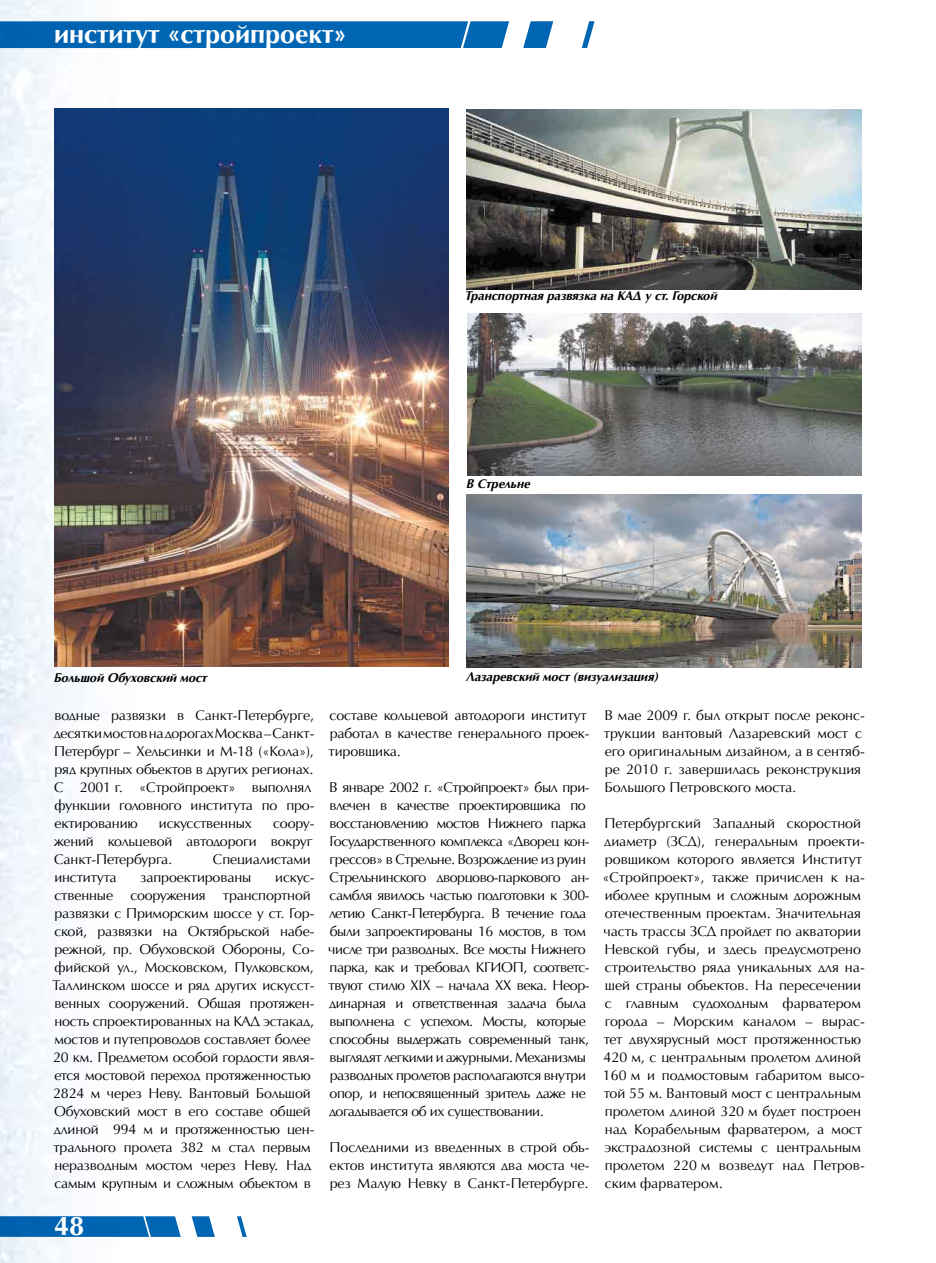
<style>
.page{position:relative;width:936px;height:1263px;background:#fff}
.page>*{position:absolute;margin:0;border:0;box-sizing:border-box;transform-origin:0 0}
.t1{font:700 27px "AG Opus High Resolution";color:#fff}
.t2{font:14.25px/18px "AG Opus High Resolution";letter-spacing:-.01em;color:#000}
.t3{font:14.25px/18px "AG Opus High Resolution";letter-spacing:-.03em;color:#000}
.t4{font:italic 700 12.75px "AG Opus High Resolution";color:#000}
</style>
<div class="page">
<img style="left:0;top:0;width:145px;height:1263px">
<svg style="left:0;top:21px;width:594px;height:27px;background:#1d76bb"></svg>
<svg style="left:0;top:1216px;width:247px;height:21px"></svg>
<img style="left:54px;top:108px;width:394px;height:558px">
<img style="left:467px;top:314px;width:394px;height:162px">
<img style="left:466px;top:494px;width:395px;height:174px">
<img style="left:466px;top:110px;width:395px;height:180px">
<h1 class="t1" style="left:54px;top:18px;width:294px">институт «стройпроект»</h1>
<p class="t4" style="left:54px;top:670px;width:155px">Большой Обуховский мост</p>
<p class="t4" style="left:465px;top:288px;width:254px">Транспортная развязка на КАД у ст. Горской</p>
<p class="t4" style="left:466px;top:476px;width:65px">В Стрельне</p>
<p class="t4" style="left:466px;top:669px;width:193px">Лазаревский мост (визуализация)</p>
<p class="t2" style="left:54px;top:706px;width:262px">водные развязки в Санкт-Петербурге, десятки мостов на дорогах Москва – Санкт-Петербург – Хельсинки и М-18 («Кола»), ряд крупных объектов в других регионах.<br>С 2001 г. «Стройпроект» выполнял функции головного института по про&shy;ектированию</p>
<p class="t2" style="left:54px;top:814px;width:262px;text-indent:219px">соору&shy;жений кольцевой автодороги вокруг<br>Санкт-Петербурга.</p>
<p class="t2" style="left:159px;top:814px;width:95px">искусственных</p>
<p class="t2" style="left:213px;top:850px;width:99px">Специалистами</p>
<p class="t2" style="left:54px;top:868px;width:64px">института</p>
<p class="t2" style="left:141px;top:868px;width:112px">запроектированы</p>
<p class="t2" style="left:52px;top:868px;width:263px;text-indent:223px">искус&shy;ственные сооружения транспортной развязки с Приморским шоссе у ст. Гор&shy;ской, развязки на Октябрьской набе&shy;режной, пр. Обуховской Обороны, Со&shy;фийской ул., Московском, Пулковском, Таллинском шоссе и ряд других искусст&shy;венных сооружений. Общая протяжен&shy;ность спроектированных на КАД эстакад, мостов и путепроводов составляет более 20 км. Предметом особой гордости явля&shy;ется мостовой переход протяженностью 2824 м через Неву. Вантовый Большой Обуховский мост в его составе общей длиной 994 м и протяженностью цен&shy;трального пролета 382 м стал первым неразводным мостом через Неву. Над самым крупным и сложным объектом в</p>
<h1 class="t1" style="left:54px;top:1210px;width:32px">48</h1>
<p class="t2" style="left:328px;top:706px;width:262px">составе кольцевой автодороги институт работал в качестве генерального проек&shy;тировщика.</p>
<p class="t3" style="left:328px;top:778px;width:263px">В январе 2002 г. «Стройпроект» был при&shy;влечен в качестве проектировщика по восстановлению мостов Нижнего парка Государственного комплекса «Дворец кон&shy;грессов» в Стрельне. Возрождение из руин Стрельнинского дворцово-паркового ан&shy;самбля явилось частью подготовки к 300- летию Санкт-Петербурга. В течение года были запроектированы 16 мостов, в том числе три разводных. Все мосты Нижнего парка, как и требовал КГИОП, соответс&shy;твуют стилю XIX – начала ХХ века. Неор&shy;динарная и ответственная задача была выполнена с успехом. Мосты, которые способны выдержать современный танк, выглядят легкими и ажурными. Механизмы разводных пролетов располагаются внутри опор, и непосвященный зритель даже не догадывается об их существовании.</p>
<p class="t2" style="left:329px;top:1138px;width:262px;text-align:justify">Последними из введенных в строй объ&shy;ектов института являются два моста че&shy;рез Малую Невку в Санкт-Петербурге.</p>
<p class="t2" style="left:603px;top:706px;width:262px">В мае 2009 г. был открыт после реконс&shy;трукции вантовый Лазаревский мост с его оригинальным дизайном, а в сентяб&shy;ре 2010 г. завершилась реконструкция Большого Петровского моста.</p>
<p class="t2" style="left:602px;top:814px;width:264px">Петербургский Западный скоростной диаметр (ЗСД), генеральным проекти&shy;ровщиком которого является Институт «Стройпроект», также причислен к на&shy;иболее крупным и сложным дорожным отечественным проектам. Значительная часть трассы ЗСД пройдет по акватории Невской губы, и здесь предусмотрено строительство ряда уникальных для на&shy;шей страны объектов. На пересечении с главным судоходным фарватером города – Морским каналом – вырас&shy;тет двухярусный мост протяженностью 420 м, с центральным пролетом длиной 160 м и подмостовым габаритом высо&shy;той 55 м. Вантовый мост с центральным пролетом длиной 320 м будет построен над Корабельным фарватером, а мост экстрадозной системы с центральным пролетом 220 м возведут над Петров&shy;ским фарватером.</p>
</div>
